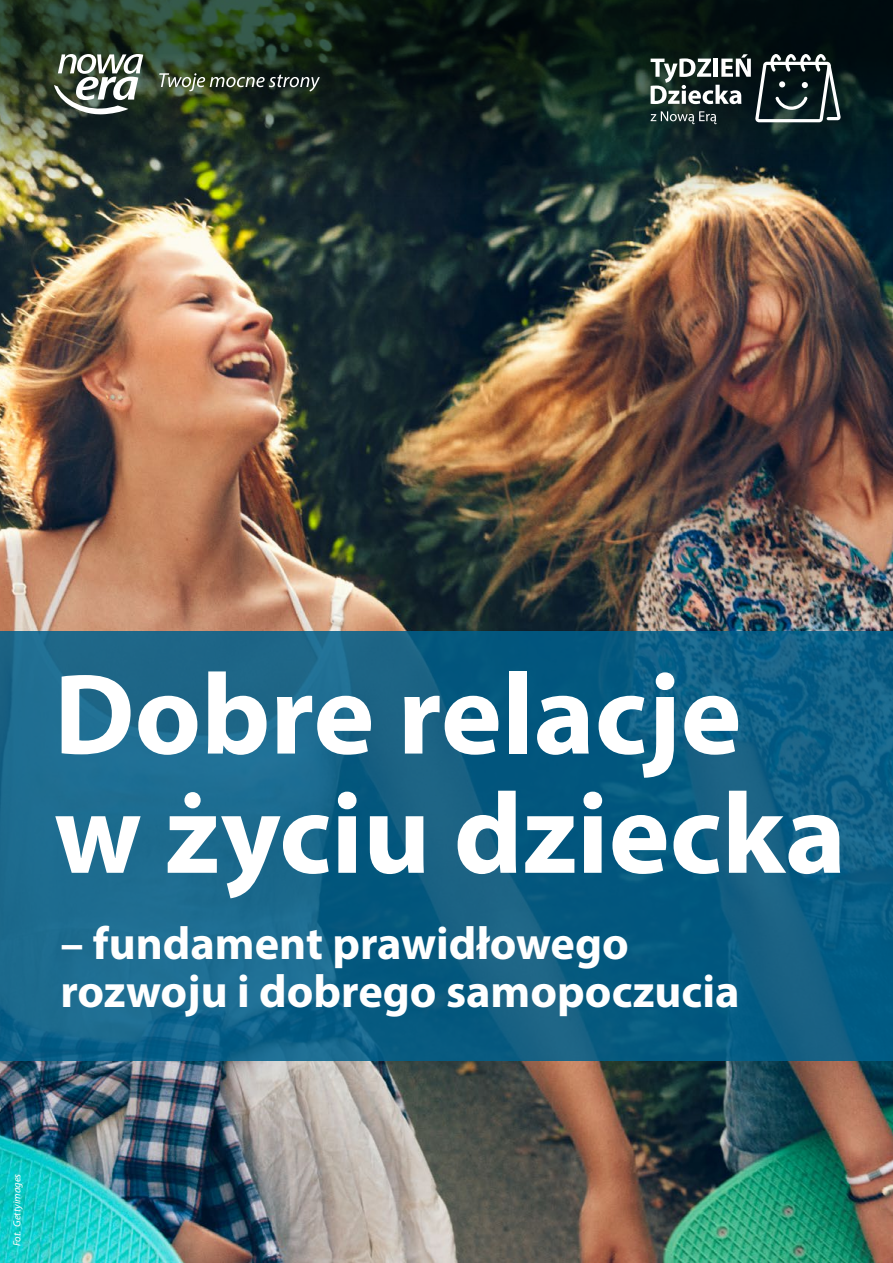
<style>
.page{position:relative;width:893px;height:1263px;background:#fff}
.page>*{position:absolute;margin:0;border:0;box-sizing:border-box;transform-origin:0 0}
.t1{font:700 115.65px/119.2px "Myriad Pro";color:#fff}
.t2{font:700 46.35px/47.7px "Myriad Pro";color:#fff}
.t3{font:italic 10.5px "Myriad Pro";color:#fff}
</style>
<div class="page">
<img style="left:0;top:217px;width:893px;height:1046px">
<img style="left:0;top:0;width:893px;height:216px">
<svg style="left:0;top:216px;width:893px;height:1px"></svg>
<svg style="left:0;top:631px;width:893px;height:429px"></svg>
<svg style="left:54px;top:54px;width:89px;height:60px"></svg>
<svg style="left:159px;top:73px;width:161px;height:19px"></svg>
<svg style="left:651px;top:54px;width:190px;height:70px"></svg>
<h1 class="t1" style="left:54px;top:651px;width:794px">Dobre relacje w życiu dziecka</h1>
<p class="t2" style="left:60px;top:918px;width:681px">– fundament prawidłowego rozwoju i dobrego samopoczucia</p>
<p class="t3" style="left:11px;top:1246px;width:74px;rotate:-90deg">Fot. Gettyimages</p>
</div>
